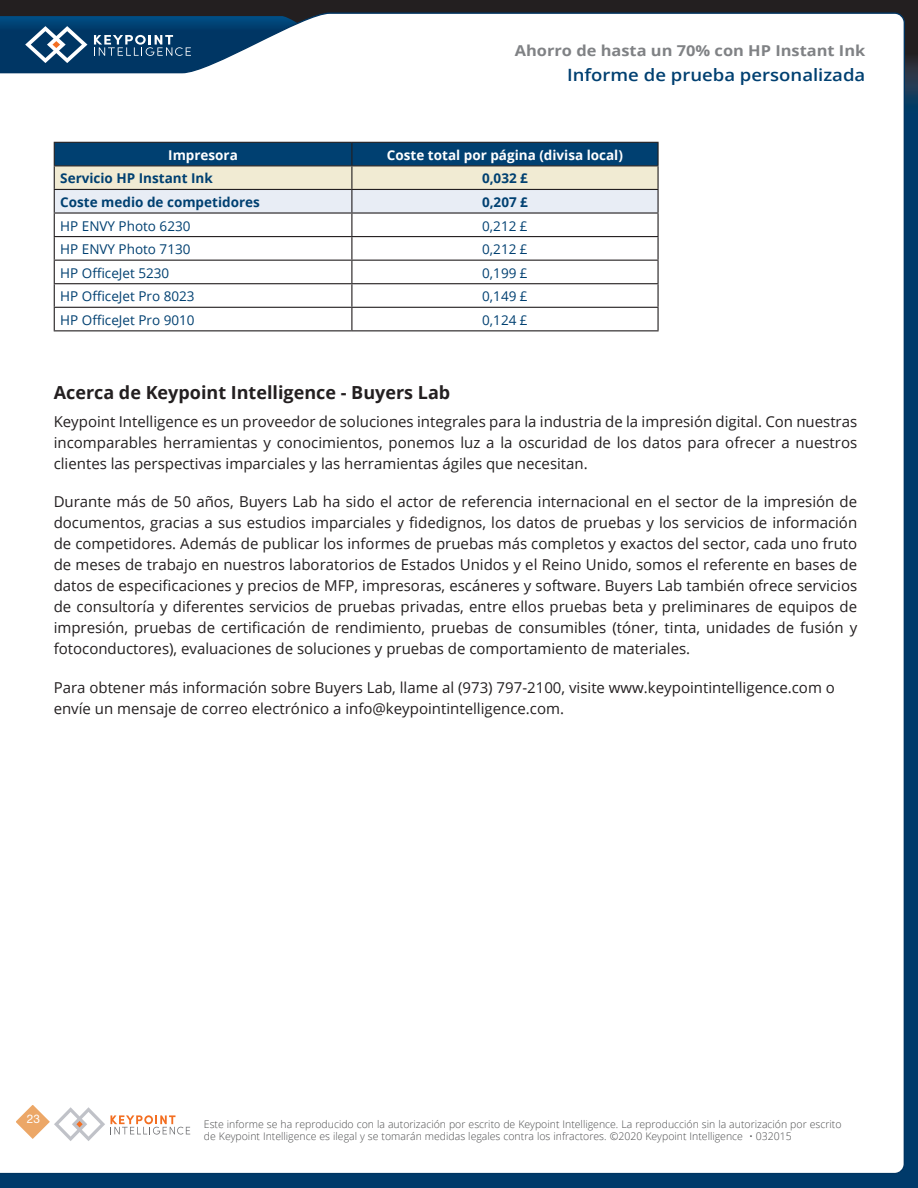
<style>
.page{position:relative;width:918px;height:1188px;background:#fff}
.page>*{position:absolute;margin:0;border:0;box-sizing:border-box;transform-origin:0 0}
.CTR_SUB_SUBHEAD{font:700 18px "Open Sans";color:#231f20}
.t1{font:600 16.95px "Open Sans";color:#004071;scale:1.09 1}
.CTR_INT_BODY{font:15px/21px "Open Sans";color:#231f20;text-align:justify}
.t2{font:700 15px "Open Sans";color:#808285;scale:1.09 1}
.CTR_TABLE_TITLE{font:13.5px "Open Sans";color:#004071}
.CTR_TABLE_TITLE-2{font:700 13.5px "Open Sans";color:#004071}
.CTR_TABLE_HEAD_WHITE{font:700 13.5px "Open Sans";color:#fff}
.t3{font:11.85px "Helvetica Neue LT Pro";color:#fff}
.t4{font:300 10.5px/12px "Open Sans";color:#4b4c4d}
</style>
<div class="page">
<div style="left:0;top:60px;width:918px;height:1128px;background:#003a6a"></div>
<div style="left:0;top:0;width:918px;height:72px;background:#231f20"></div>
<svg style="left:906px;top:58px;width:12px;height:42px"></svg>
<div style="left:0;top:12px;width:906px;height:1161px;background:#fff"></div>
<svg style="left:0;top:16px;width:353px;height:69px;background:#7292ac"></svg>
<svg style="left:9px;top:1098px;width:181px;height:47px;background:#f7eee7"></svg>
<hr style="left:352px;top:142px;width:307px;height:1px;background:#231f20">
<hr style="left:657px;top:143px;width:2px;height:22px;background:#231f20">
<hr style="left:352px;top:165px;width:307px;height:1px;background:#231f20">
<hr style="left:657px;top:166px;width:2px;height:23px;background:#231f20">
<hr style="left:352px;top:189px;width:307px;height:1px;background:#231f20">
<hr style="left:657px;top:190px;width:2px;height:22px;background:#231f20">
<hr style="left:352px;top:212px;width:307px;height:2px;background:#231f20">
<hr style="left:657px;top:214px;width:2px;height:22px;background:#231f20">
<hr style="left:352px;top:236px;width:307px;height:1px;background:#231f20">
<hr style="left:657px;top:237px;width:2px;height:23px;background:#231f20">
<hr style="left:352px;top:260px;width:307px;height:1px;background:#231f20">
<hr style="left:657px;top:261px;width:2px;height:22px;background:#231f20">
<hr style="left:352px;top:283px;width:307px;height:1px;background:#231f20">
<hr style="left:657px;top:284px;width:2px;height:23px;background:#231f20">
<hr style="left:352px;top:307px;width:307px;height:1px;background:#231f20">
<svg style="left:54px;top:142px;width:604px;height:188px;background:#d0d8dc"></svg>
<hr style="left:657px;top:308px;width:2px;height:22px;background:#231f20">
<hr style="left:54px;top:330px;width:298px;height:1px;background:#231f20">
<hr style="left:352px;top:330px;width:307px;height:1px;background:#231f20">
<p class="t2" style="left:515px;top:40px;width:323px">Ahorro de hasta un 70% con HP Instant Ink</p>
<p class="t1" style="left:567px;top:63px;width:275px">Informe de prueba personalizada</p>
<p class="CTR_TABLE_HEAD_WHITE" style="left:168px;top:145px;width:71px">Impresora</p>
<p class="CTR_TABLE_HEAD_WHITE" style="left:387px;top:145px;width:238px">Coste total por página (divisa local)</p>
<p class="CTR_TABLE_TITLE-2" style="left:60px;top:169px;width:154px">Servicio HP Instant Ink</p>
<p class="CTR_TABLE_TITLE-2" style="left:482px;top:169px;width:47px">0,032 £</p>
<p class="CTR_TABLE_TITLE-2" style="left:60px;top:193px;width:201px">Coste medio de competidores</p>
<p class="CTR_TABLE_TITLE-2" style="left:482px;top:193px;width:47px">0,207 £</p>
<p class="CTR_TABLE_TITLE" style="left:60px;top:216px;width:132px">HP ENVY Photo 6230</p>
<p class="CTR_TABLE_TITLE" style="left:482px;top:216px;width:47px">0,212 £</p>
<p class="CTR_TABLE_TITLE" style="left:60px;top:240px;width:132px">HP ENVY Photo 7130</p>
<p class="CTR_TABLE_TITLE" style="left:482px;top:240px;width:47px">0,212 £</p>
<p class="CTR_TABLE_TITLE" style="left:60px;top:264px;width:111px">HP OfficeJet 5230</p>
<p class="CTR_TABLE_TITLE" style="left:482px;top:264px;width:47px">0,199 £</p>
<p class="CTR_TABLE_TITLE" style="left:60px;top:287px;width:136px">HP OfficeJet Pro 8023</p>
<p class="CTR_TABLE_TITLE" style="left:482px;top:287px;width:47px">0,149 £</p>
<p class="CTR_TABLE_TITLE" style="left:60px;top:311px;width:136px">HP OfficeJet Pro 9010</p>
<p class="CTR_TABLE_TITLE" style="left:482px;top:311px;width:47px">0,124 £</p>
<p class="CTR_SUB_SUBHEAD" style="left:54px;top:380px;width:398px">Acerca de Keypoint Intelligence - Buyers Lab</p>
<p class="CTR_INT_BODY" style="left:54px;top:411px;width:805px">Keypoint Intelligence es un proveedor de soluciones integrales para la industria de la impresión digital. Con nuestras incomparables herramientas y conocimientos, ponemos luz a la oscuridad de los datos para ofrecer a nuestros clientes las perspectivas imparciales y las herramientas ágiles que necesitan.</p>
<p class="CTR_INT_BODY" style="left:54px;top:491px;width:805px">Durante más de 50 años, Buyers Lab ha sido el actor de referencia internacional en el sector de la impresión de documentos, gracias a sus estudios imparciales y fidedignos, los datos de pruebas y los servicios de información de competidores. Además de publicar los informes de pruebas más completos y exactos del sector, cada uno fruto de meses de trabajo en nuestros laboratorios de Estados Unidos y el Reino Unido, somos el referente en bases de datos de especificaciones y precios de MFP, impresoras, escáneres y software. Buyers Lab también ofrece servicios de consultoría y diferentes servicios de pruebas privadas, entre ellos pruebas beta y preliminares de equipos de impresión, pruebas de certificación de rendimiento, pruebas de consumibles (tóner, tinta, unidades de fusión y fotoconductores), evaluaciones de soluciones y pruebas de comportamiento de materiales.</p>
<p class="CTR_INT_BODY" style="left:54px;top:677px;width:783px">Para obtener más información sobre Buyers Lab, llame al (973) 797-2100, visite www.keypointintelligence.com o envíe un mensaje de correo electrónico a info@keypointintelligence.com.</p>
<p class="t3" style="left:27px;top:1112px;width:15px">23</p>
<p class="t4" style="left:204px;top:1118px;width:639px">Este informe se ha reproducido con la autorización por escrito de Keypoint Intelligence. La reproducción sin la autorización por escrito de Keypoint Intelligence es ilegal y se tomarán medidas legales contra los infractores. ©2020 Keypoint Intelligence • 032015</p>
</div>
